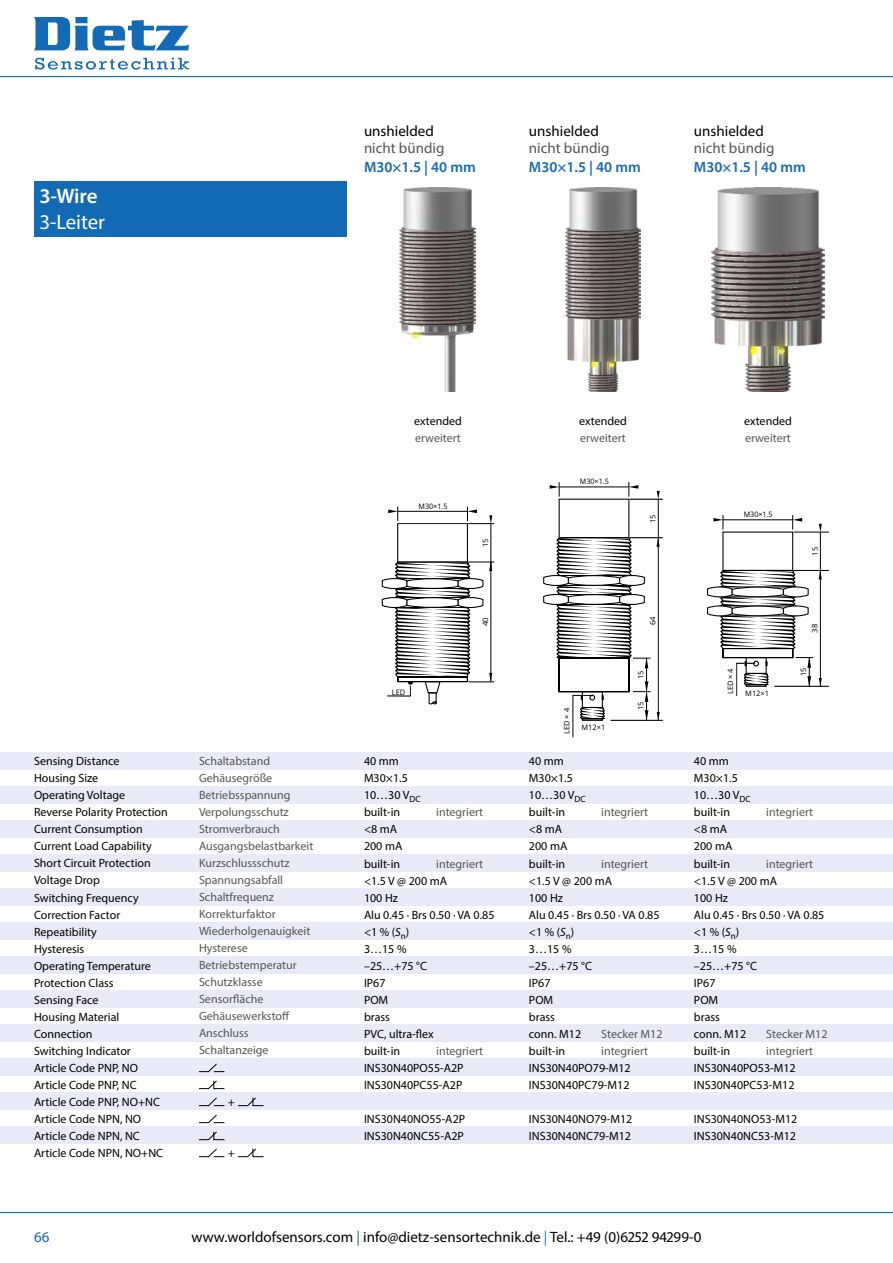
<style>
.page{position:relative;width:893px;height:1263px;background:#fff}
.page>*{position:absolute;margin:0;border:0;box-sizing:border-box;transform-origin:0 0}
.t1{font:21px "Myriad Pro";letter-spacing:-.005em;color:#fff}
.t2{font:600 21px "Myriad Pro";color:#fff}
.t3{font:15px "Myriad Pro";color:#000}
.t4{font:600 15px "Myriad Pro";color:#126bb4}
.t5{font:15px "Myriad Pro";color:#565656}
.t6{font:15px "Myriad Pro";color:#126bb4}
.t7{font:12px/17px "Myriad Pro";color:#000}
.t8{font:12px/17px "Myriad Pro";color:#565656}
.t9{font:7.5px "Xecro Sans";color:#000}
.t10{font:7.5px "Xecro Sans";color:#000;scale:.96 1}
.t11{font:7.5px "Xecro Sans";color:#000;scale:1.05 1}
.s1{font-style:italic}
.s2{color:#126bb4}
</style>
<div class="page">
<hr style="left:0;top:1212px;width:893px;height:1px;background:#126bb4">
<div style="left:35px;top:181px;width:312px;height:56px;background:#126bb4"></div>
<div style="left:0;top:1127px;width:893px;height:17px;background:#e8ebf7"></div>
<div style="left:0;top:753px;width:893px;height:17px;background:#e8ebf7"></div>
<div style="left:0;top:1093px;width:893px;height:17px;background:#e8ebf7"></div>
<hr style="left:0;top:76px;width:893px;height:1px;background:#126bb4">
<div style="left:0;top:1059px;width:893px;height:17px;background:#e8ebf7"></div>
<div style="left:0;top:1025px;width:893px;height:17px;background:#e8ebf7"></div>
<div style="left:0;top:991px;width:893px;height:17px;background:#e8ebf7"></div>
<div style="left:0;top:957px;width:893px;height:17px;background:#e8ebf7"></div>
<div style="left:0;top:923px;width:893px;height:17px;background:#e8ebf7"></div>
<div style="left:0;top:889px;width:893px;height:17px;background:#e8ebf7"></div>
<div style="left:0;top:855px;width:893px;height:17px;background:#e8ebf7"></div>
<div style="left:0;top:821px;width:893px;height:17px;background:#e8ebf7"></div>
<div style="left:0;top:787px;width:893px;height:17px;background:#e8ebf7"></div>
<svg style="left:34px;top:17px;width:155px;height:33px"></svg>
<svg style="left:35px;top:58px;width:154px;height:12px"></svg>
<svg style="left:199px;top:1063px;width:25px;height:9px"></svg>
<svg style="left:199px;top:1097px;width:25px;height:9px"></svg>
<svg style="left:199px;top:1080px;width:26px;height:9px"></svg>
<svg style="left:238px;top:1097px;width:26px;height:9px"></svg>
<svg style="left:199px;top:1114px;width:25px;height:9px"></svg>
<svg style="left:199px;top:1148px;width:25px;height:9px"></svg>
<svg style="left:199px;top:1131px;width:26px;height:9px"></svg>
<svg style="left:238px;top:1148px;width:26px;height:9px"></svg>
<img style="left:400px;top:187px;width:76px;height:204px">
<hr style="left:398px;top:511px;width:69px;height:1px;background:#000">
<svg style="left:388px;top:507px;width:10px;height:14px"></svg>
<hr style="left:491px;top:524px;width:1px;height:47px;background:#000">
<svg style="left:467px;top:507px;width:27px;height:17px"></svg>
<div style="left:397px;top:523px;width:71px;height:39px;border:1px solid #000"></div>
<svg style="left:381px;top:561px;width:113px;height:144px"></svg>
<img style="left:566px;top:187px;width:74px;height:204px">
<hr style="left:559px;top:487px;width:70px;height:1px;background:#000">
<svg style="left:550px;top:482px;width:10px;height:15px"></svg>
<svg style="left:629px;top:482px;width:9px;height:15px"></svg>
<hr style="left:611px;top:720px;width:52px;height:1px;background:#000">
<hr style="left:658px;top:520px;width:1px;height:200px;background:#000">
<hr style="left:630px;top:499px;width:33px;height:1px;background:#000">
<hr style="left:630px;top:537px;width:33px;height:1px;background:#000">
<svg style="left:656px;top:538px;width:4px;height:9px"></svg>
<svg style="left:657px;top:712px;width:3px;height:8px"></svg>
<svg style="left:657px;top:491px;width:3px;height:29px"></svg>
<svg style="left:543px;top:537px;width:107px;height:201px"></svg>
<img style="left:712px;top:187px;width:112px;height:204px">
<hr style="left:723px;top:519px;width:70px;height:1px;background:#000">
<svg style="left:713px;top:515px;width:11px;height:14px"></svg>
<svg style="left:792px;top:515px;width:10px;height:14px"></svg>
<hr style="left:774px;top:686px;width:55px;height:1px;background:#000">
<hr style="left:820px;top:532px;width:1px;height:47px;background:#000">
<hr style="left:820px;top:570px;width:1px;height:116px;background:#000">
<hr style="left:794px;top:532px;width:35px;height:1px;background:#000">
<hr style="left:794px;top:570px;width:35px;height:1px;background:#000">
<svg style="left:819px;top:570px;width:3px;height:9px"></svg>
<svg style="left:819px;top:678px;width:3px;height:8px"></svg>
<svg style="left:819px;top:524px;width:3px;height:8px"></svg>
<svg style="left:707px;top:569px;width:106px;height:127px"></svg>
<h1 class="t2" style="left:39px;top:182px;width:60px">3-Wire</h1>
<h1 class="t1" style="left:39px;top:209px;width:67px">3-Leiter</h1>
<p class="t3" style="left:364px;top:122px;width:71px">unshielded</p>
<p class="t5" style="left:364px;top:139px;width:82px">nicht bündig</p>
<p class="t4" style="left:364px;top:157px;width:113px">M30×1.5 | 40 mm</p>
<p class="t3" style="left:529px;top:122px;width:71px">unshielded</p>
<p class="t5" style="left:529px;top:139px;width:82px">nicht bündig</p>
<p class="t4" style="left:529px;top:157px;width:113px">M30×1.5 | 40 mm</p>
<p class="t3" style="left:694px;top:122px;width:71px">unshielded</p>
<p class="t5" style="left:694px;top:139px;width:82px">nicht bündig</p>
<p class="t4" style="left:694px;top:157px;width:113px">M30×1.5 | 40 mm</p>
<p class="t7" style="left:34px;top:753px;width:135px">Sensing Distance<br>Housing Size<br>Operating Voltage<br>Reverse Polarity Protection<br>Current Consumption<br>Current Load Capability<br>Short Circuit Protection<br>Voltage Drop<br>Switching Frequency<br>Correction Factor<br>Repeatibility<br>Hysteresis<br>Operating Temperature<br>Protection Class<br>Sensing Face<br>Housing Material<br>Connection<br>Switching Indicator<br>Article Code PNP, NO<br>Article Code PNP, NC<br>Article Code PNP, NO+NC<br>Article Code NPN, NO<br>Article Code NPN, NC<br>Article Code NPN, NO+NC</p>
<p class="t8" style="left:199px;top:753px;width:116px">Schaltabstand<br>Gehäusegröße<br>Betriebsspannung<br>Verpolungsschutz<br>Stromverbrauch<br>Ausgangsbelastbarkeit<br>Kurzschlussschutz<br>Spannungsabfall<br>Schaltfrequenz<br>Korrekturfaktor<br>Wiederholgenauigkeit<br>Hysterese<br>Betriebstemperatur<br>Schutzklasse<br>Sensorfläche<br>Gehäusewerkstoff<br>Anschluss<br>Schaltanzeige</p>
<p class="t7" style="left:228px;top:1093px;width:9px">+</p>
<p class="t7" style="left:228px;top:1144px;width:9px">+</p>
<p class="t7" style="left:414px;top:413px;width:49px">extended</p>
<p class="t8" style="left:415px;top:430px;width:47px">erweitert</p>
<p class="t7" style="left:579px;top:413px;width:49px">extended</p>
<p class="t8" style="left:580px;top:430px;width:47px">erweitert</p>
<p class="t7" style="left:744px;top:413px;width:49px">extended</p>
<p class="t8" style="left:745px;top:430px;width:47px">erweitert</p>
<p class="t10" style="left:580px;top:476px;width:32px">M30×1.5</p>
<p class="t10" style="left:419px;top:501px;width:32px">M30×1.5</p>
<p class="t9" style="left:648px;top:523px;width:10px;rotate:-90deg">15</p>
<p class="t10" style="left:744px;top:509px;width:32px">M30×1.5</p>
<p class="t9" style="left:480px;top:547px;width:10px;rotate:-90deg">15</p>
<p class="t9" style="left:810px;top:556px;width:10px;rotate:-90deg">15</p>
<p class="t11" style="left:480px;top:626px;width:10px;rotate:-90deg">40</p>
<p class="t11" style="left:648px;top:625px;width:10px;rotate:-90deg">64</p>
<p class="t11" style="left:810px;top:633px;width:10px;rotate:-90deg">38</p>
<p class="t9" style="left:392px;top:687px;width:15px">LED</p>
<p class="t9" style="left:636px;top:679px;width:10px;rotate:-90deg">15</p>
<p class="t9" style="left:725px;top:694px;width:28px;rotate:-90deg">LED × 4</p>
<p class="t9" style="left:745px;top:688px;width:25px">M12×1</p>
<p class="t9" style="left:798px;top:676px;width:10px;rotate:-90deg">15</p>
<p class="t9" style="left:562px;top:734px;width:28px;rotate:-90deg">LED × 4</p>
<p class="t9" style="left:581px;top:722px;width:25px">M12×1</p>
<p class="t9" style="left:636px;top:710px;width:10px;rotate:-90deg">15</p>
<p class="t7" style="left:364px;top:753px;width:58px">40 mm<br>M30×1.5<br>10…30 V<sub>DC </sub>built-in</p>
<p class="t8" style="left:436px;top:804px;width:48px">integriert</p>
<p class="t7" style="left:529px;top:753px;width:58px">40 mm<br>M30×1.5<br>10…30 V<sub>DC </sub>built-in</p>
<p class="t8" style="left:601px;top:804px;width:48px">integriert</p>
<p class="t7" style="left:694px;top:753px;width:58px">40 mm<br>M30×1.5<br>10…30 V<sub>DC </sub>built-in</p>
<p class="t8" style="left:766px;top:804px;width:48px">integriert</p>
<p class="t7" style="left:364px;top:821px;width:40px">&lt;8 mA<br>200 mA built-in</p>
<p class="t8" style="left:436px;top:855px;width:48px">integriert</p>
<p class="t7" style="left:364px;top:872px;width:132px">&lt;1.5 V @ 200 mA<br>100 Hz<br>Alu 0.45 · Brs 0.50 · VA 0.85 &lt;1 % (<span class="s1">S</span><sub>n</sub>)<br>3…15 %<br>–25…+75 °C<br>IP67<br>POM<br>brass<br>PVC, ultra-flex<br>built-in</p>
<p class="t8" style="left:436px;top:1042px;width:48px">integriert</p>
<p class="t7" style="left:364px;top:1059px;width:101px">INS30N40PO55-A2P<br>INS30N40PC55-A2P</p>
<p class="t7" style="left:364px;top:1110px;width:103px">INS30N40NO55-A2P<br>INS30N40NC55-A2P</p>
<p class="t7" style="left:529px;top:821px;width:40px">&lt;8 mA<br>200 mA built-in</p>
<p class="t8" style="left:601px;top:855px;width:48px">integriert</p>
<p class="t7" style="left:529px;top:872px;width:132px">&lt;1.5 V @ 200 mA<br>100 Hz<br>Alu 0.45 · Brs 0.50 · VA 0.85 &lt;1 % (<span class="s1">S</span><sub>n</sub>)<br>3…15 %<br>–25…+75 °C<br>IP67<br>POM<br>brass<br>conn. M12</p>
<p class="t8" style="left:601px;top:1025px;width:63px">Stecker M12</p>
<p class="t7" style="left:529px;top:1042px;width:38px">built-in</p>
<p class="t8" style="left:601px;top:1042px;width:48px">integriert</p>
<p class="t7" style="left:529px;top:1059px;width:103px">INS30N40PO79-M12<br>INS30N40PC79-M12</p>
<p class="t7" style="left:529px;top:1110px;width:105px">INS30N40NO79-M12<br>INS30N40NC79-M12</p>
<p class="t7" style="left:694px;top:821px;width:40px">&lt;8 mA<br>200 mA built-in</p>
<p class="t8" style="left:766px;top:855px;width:48px">integriert</p>
<p class="t7" style="left:694px;top:872px;width:132px">&lt;1.5 V @ 200 mA<br>100 Hz<br>Alu 0.45 · Brs 0.50 · VA 0.85 &lt;1 % (<span class="s1">S</span><sub>n</sub>)<br>3…15 %<br>–25…+75 °C<br>IP67<br>POM<br>brass<br>conn. M12</p>
<p class="t8" style="left:766px;top:1025px;width:63px">Stecker M12</p>
<p class="t7" style="left:694px;top:1042px;width:38px">built-in</p>
<p class="t8" style="left:766px;top:1042px;width:48px">integriert</p>
<p class="t7" style="left:694px;top:1059px;width:103px">INS30N40PO53-M12<br>INS30N40PC53-M12</p>
<p class="t7" style="left:694px;top:1110px;width:105px">INS30N40NO53-M12<br>INS30N40NC53-M12</p>
<p class="t6" style="left:34px;top:1227px;width:17px">66</p>
<p class="t3" style="left:192px;top:1227px;width:511px">www.worldofsensors.com <span class="s2">|</span> info@dietz-sensortechnik.de <span class="s2">|</span> Tel.: +49 (0)6252 94299-0</p>
</div>
